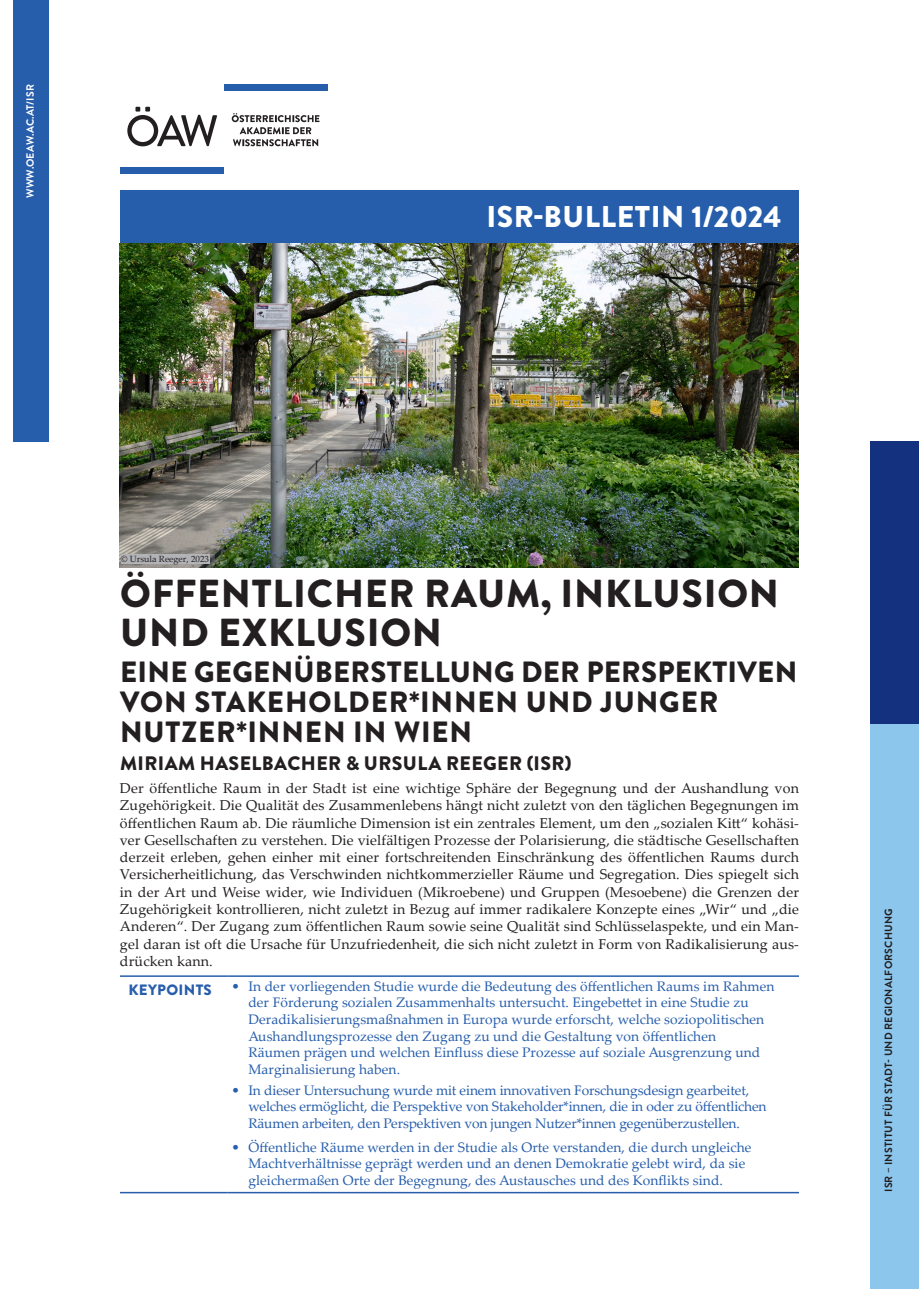
<style>
.page{position:relative;width:919px;height:1289px;background:#fff}
.page>*{position:absolute;margin:0;border:0;box-sizing:border-box;transform-origin:0 0}
.Broschürentitel{font:900 39px/39px "Brandon Grotesque";letter-spacing:.02em;color:#231f20}
.Broschürenname_ISR_B{font:900 30px "Brandon Grotesque";letter-spacing:.02em;color:#fff}
.Broschürenuntertitel{font:900 29.25px/30px "Brandon Grotesque";letter-spacing:.025em;color:#231f20}
.Autoren{font:900 19.5px "Brandon Grotesque";letter-spacing:.02em;color:#231f20}
.KEYPOINTS{font:900 15px "Brandon Grotesque";letter-spacing:.02em;color:#275eac}
.Summary{font:14.25px/17.2px "Palatino Linotype";letter-spacing:.01em;color:#231f20;text-align:justify}
.t1{font:13.8px/16.5px "Palatino Linotype";letter-spacing:.005em;color:#275eac}
.t2{font:700 10.5px "Brandon Grotesque";letter-spacing:.02em;color:#231f20}
.t3{font:700 10.5px "Brandon Grotesque";letter-spacing:.02em;color:#fff}
.Abbildungsbeschriftu{font:9px "Palatino Linotype";color:#231f20}
</style>
<div class="page">
<div style="left:120px;top:190px;width:678px;height:53px;background:#275eac"></div>
<hr style="left:120px;top:975px;width:107px;height:1px;background:#275eac">
<hr style="left:227px;top:975px;width:572px;height:1px;background:#275eac">
<hr style="left:120px;top:1191px;width:107px;height:2px;background:#275eac">
<hr style="left:227px;top:1191px;width:572px;height:2px;background:#275eac">
<img style="left:120px;top:244px;width:678px;height:323px">
<div style="left:121px;top:554px;width:89px;height:10px;background:#b2b3b7"></div>
<div style="left:13px;top:0;width:35px;height:441px;background:#275eac"></div>
<div style="left:870px;top:441px;width:48px;height:283px;background:#13317e"></div>
<div style="left:870px;top:724px;width:48px;height:564px;background:#8cc6ec"></div>
<div style="left:121px;top:167px;width:103px;height:7px;background:#275eac"></div>
<div style="left:224px;top:84px;width:103px;height:7px;background:#275eac"></div>
<svg style="left:127px;top:107px;width:90px;height:39px"></svg>
<svg style="left:232px;top:113px;width:87px;height:33px"></svg>
<p class="t3" style="left:23px;top:198px;width:115px;rotate:-90deg">WWW.OEAW.AC.AT/ISR</p>
<p class="Broschürenname_ISR_B" style="left:486px;top:195px;width:296px">ISR-BULLETIN 1/2024</p>
<p class="Abbildungsbeschriftu" style="left:121px;top:552px;width:90px">© Ursula Reeger, 2023</p>
<p class="Broschürentitel" style="left:120px;top:574px;width:660px">ÖFFENTLICHER RAUM, INKLUSION<br>UND EXKLUSION</p>
<p class="Broschürenuntertitel" style="left:120px;top:657px;width:678px">EINE GEGENÜBERSTELLUNG DER PERSPEKTIVEN<br>VON STAKEHOLDER*INNEN UND JUNGER<br>NUTZER*INNEN IN WIEN</p>
<p class="Autoren" style="left:120px;top:749px;width:453px">MIRIAM HASELBACHER &amp; URSULA REEGER (ISR)</p>
<p class="Summary" style="left:120px;top:779px;width:680px">Der öffentliche Raum in der Stadt ist eine wichtige Sphäre der Begegnung und der Aushandlung von Zugehörigkeit. Die Qualität des Zusammenlebens hängt nicht zuletzt von den täglichen Begegnungen im öffentlichen Raum ab. Die räumliche Dimension ist ein zentrales Element, um den „sozialen Kitt“ kohäsi&shy;ver Gesellschaften zu verstehen. Die vielfältigen Prozesse der Polarisierung, die städtische Gesellschaften derzeit erleben, gehen einher mit einer fortschreitenden Einschränkung des öffentlichen Raums durch Versicherheitlichung, das Verschwinden nichtkommerzieller Räume und Segregation. Dies spiegelt sich in der Art und Weise wider, wie Individuen (Mikroebene) und Gruppen (Mesoebene) die Grenzen der Zugehörigkeit kontrollieren, nicht zuletzt in Bezug auf immer radikalere Konzepte eines „Wir“ und „die Anderen“. Der Zugang zum öffentlichen Raum sowie seine Qualität sind Schlüsselaspekte, und ein Man&shy;gel daran ist oft die Ursache für Unzufriedenheit, die sich nicht zuletzt in Form von Radikalisierung aus&shy;drücken kann.</p>
<p class="KEYPOINTS" style="left:129px;top:979px;width:85px">KEYPOINTS</p>
<p class="t1" style="left:248px;top:977px;width:527px;text-indent:-17px">• In der vorliegenden Studie wurde die Bedeutung des öffentlichen Raums im Rahmen der Förderung sozialen Zusammenhalts untersucht. Eingebettet in eine Studie zu Deradikalisierungsmaßnahmen in Europa wurde erforscht, welche soziopolitischen Aushandlungsprozesse den Zugang zu und die Gestaltung von öffentlichen<br>Räumen prägen und welchen Einfluss diese Prozesse auf soziale Ausgrenzung und Marginalisierung haben.</p>
<p class="t1" style="left:248px;top:1080px;width:519px;text-indent:-17px">• In dieser Untersuchung wurde mit einem innovativen Forschungsdesign gearbeitet, welches ermöglicht, die Perspektive von Stakeholder*innen, die in oder zu öffentlichen<br>Räumen arbeiten, den Perspektiven von jungen Nutzer*innen gegenüberzustellen.</p>
<p class="t1" style="left:248px;top:1137px;width:504px;text-indent:-17px">• Öffentliche Räume werden in der Studie als Orte verstanden, die durch ungleiche<br>Machtverhältnisse geprägt werden und an denen Demokratie gelebt wird, da sie gleichermaßen Orte der Begegnung, des Austausches und des Konflikts sind.</p>
<p class="t2" style="left:881px;top:1191px;width:285px;rotate:-90deg">ISR – INSTITUT FÜR STADT- UND REGIONALFORSCHUNG</p>
</div>
